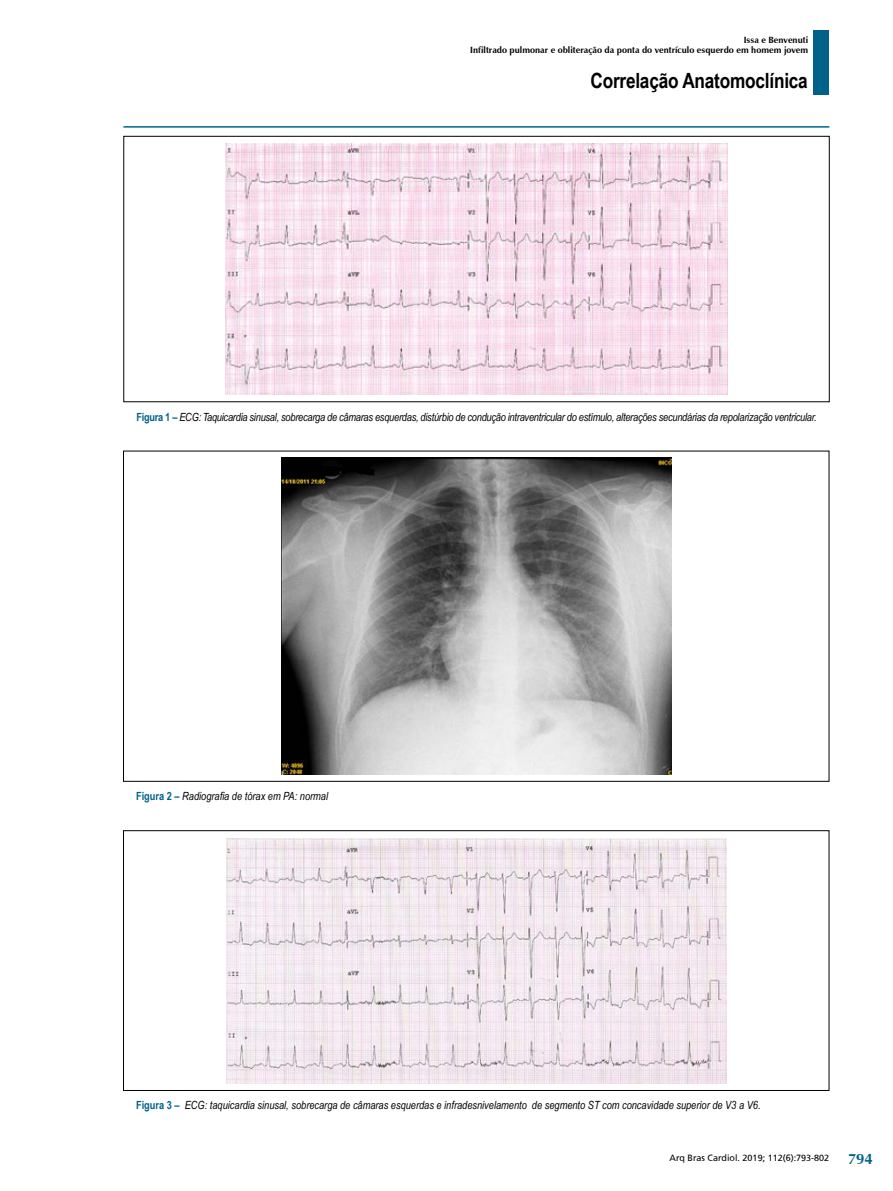
<style>
.page{position:relative;width:893px;height:1191px;background:#fff}
.page>*{position:absolute;margin:0;border:0;box-sizing:border-box;transform-origin:0 0}
.t1{font:700 21px "Arial Narrow";letter-spacing:-.01em;color:#000}
.t2{font:700 15px "Zapf Humanist 601 BT";color:#00628b}
.t3{font:italic 11.25px "Arial Narrow";color:#000}
.t4{font:italic 11.25px "Arial Narrow";letter-spacing:-.02em;color:#000}
.t5{font:700 9px/10.8px "Zapf Humanist 601 BT";color:#000;text-align:right}
.t6{font:9px "Frutiger";color:#000}
.s1{font-weight:700;font-style:normal;color:#00628b}
</style>
<div class="page">
<hr style="left:123px;top:126px;width:706px;height:2px;background:#00628b">
<div style="left:813px;top:30px;width:16px;height:64px;background:#00628b"></div>
<div style="left:124px;top:136px;width:705px;height:266px;border:1px solid #000"></div>
<img style="left:226px;top:143px;width:501px;height:252px">
<img style="left:281px;top:457px;width:390px;height:318px">
<div style="left:123px;top:830px;width:706px;height:260px;border:1px solid #000"></div>
<img style="left:226px;top:838px;width:500px;height:245px">
<p class="t5" style="left:470px;top:34px;width:339px">Issa e Benvenuti<br>Infiltrado pulmonar e obliteração da ponta do ventrículo esquerdo em homem jovem</p>
<h1 class="t1" style="left:590px;top:65px;width:219px">Correlação Anatomoclínica</h1>
<p class="t4" style="left:136px;top:409px;width:682px"><span class="s1">Figura 1 –</span> ECG: Taquicardia sinusal, sobrecarga de câmaras esquerdas, distúrbio de condução intraventricular do estímulo, alterações secundárias da repolarização ventricular.</p>
<p class="t3" style="left:136px;top:788px;width:193px"><span class="s1">Figura 2 –</span> Radiografia de tórax em PA: normal</p>
<p class="t3" style="left:136px;top:1097px;width:626px"><span class="s1">Figura 3 –</span> ECG: taquicardia sinusal, sobrecarga de câmaras esquerdas e infradesnivelamento de segmento ST com concavidade superior de V3 a V6.</p>
<p class="t6" style="left:670px;top:1153px;width:161px">Arq Bras Cardiol. 2019; 112(6):793-802</p>
<h2 class="t2" style="left:848px;top:1149px;width:26px">794</h2>
</div>
